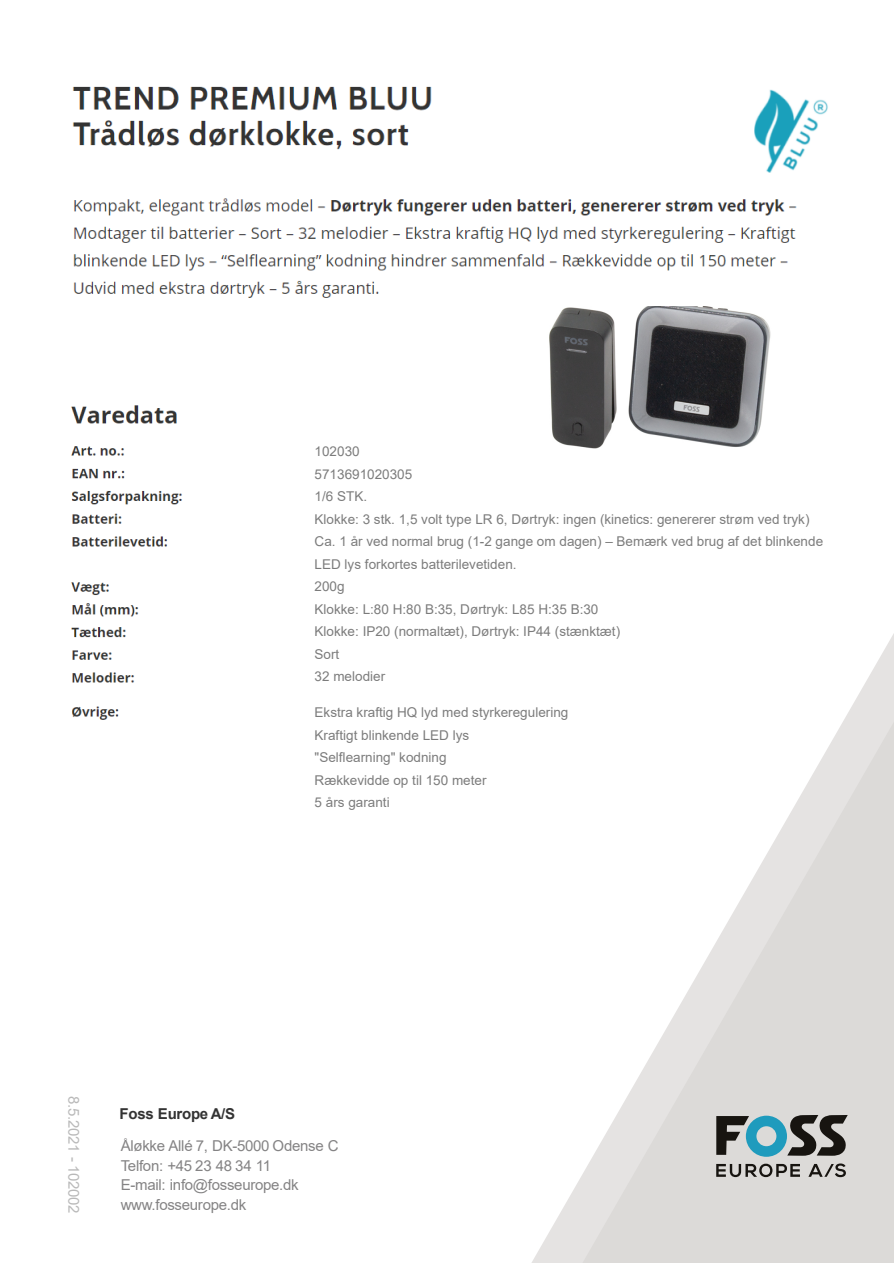
<style>
.page{position:relative;width:894px;height:1263px;background:#fff}
.page>*{position:absolute;margin:0;border:0;box-sizing:border-box;transform-origin:0 0}
.t1{font:15px/19.5px "Arial";letter-spacing:-.02em;color:#848384}
.t2{font:15px "Arial";letter-spacing:-.02em;color:#b9b9b9}
.t3{font:700 15px "Arial";letter-spacing:-.02em;color:#333}
.t4{font:13.5px/22.5px "Arial";color:rgb(91 91 91/.8)}
.t5{font:13.5px "Segoe UI";color:#48454a}
</style>
<div class="page">
<img style="left:71px;top:405px;width:111px;height:142px">
<img style="left:71px;top:582px;width:68px;height:138px">
<img style="left:549px;top:306px;width:222px;height:143px">
<img style="left:72px;top:86px;width:756px;height:212px">
<div style="left:413px;top:117px;width:128px;height:34px;background:#fff"></div>
<svg style="left:531px;top:635px;width:362px;height:628px"></svg>
<svg style="left:716px;top:1115px;width:131px;height:42px;background:#6e8286"></svg>
<svg style="left:716px;top:1164px;width:83px;height:13px"></svg>
<svg style="left:808px;top:1163px;width:37px;height:14px"></svg>
<p class="t4" style="left:314px;top:441px;width:510px">102030<br>5713691020305<br>1/6 STK.<br>Klokke: 3 stk. 1,5 volt type LR 6, Dørtryk: ingen (kinetics: genererer strøm ved tryk)<br>Ca. 1 år ved normal brug (1-2 gange om dagen) – Bemærk ved brug af det blinkende<br>LED lys forkortes batterilevetiden.<br>200g<br>Klokke: L:80 H:80 B:35, Dørtryk: L85 H:35 B:30<br>Klokke: IP20 (normaltæt), Dørtryk: IP44 (stænktæt)<br>Sort<br>32 melodier</p>
<p class="t4" style="left:314px;top:702px;width:255px">Ekstra kraftig HQ lyd med styrkeregulering<br>Kraftigt blinkende LED lys<br>"Selflearning" kodning<br>Rækkevidde op til 150 meter<br>5 års garanti</p>
<p class="t5" style="left:316px;top:537px;width:10px">C</p>
<p class="t5" style="left:356px;top:537px;width:51px">r ed no</p>
<p class="t5" style="left:623px;top:537px;width:138px">emærk ved brug af det</p>
<p class="t2" style="left:79px;top:1096px;width:119px;rotate:90deg">8.5.2021 - 102002</p>
<p class="t3" style="left:120px;top:1108px;width:117px">Foss Europe A/S</p>
<p class="t1" style="left:121px;top:1137px;width:219px">Åløkke Allé 7, DK-5000 Odense C<br>Telfon: +45 23 48 34 11<br>E-mail: info@fosseurope.dk www.fosseurope.dk</p>
</div>
